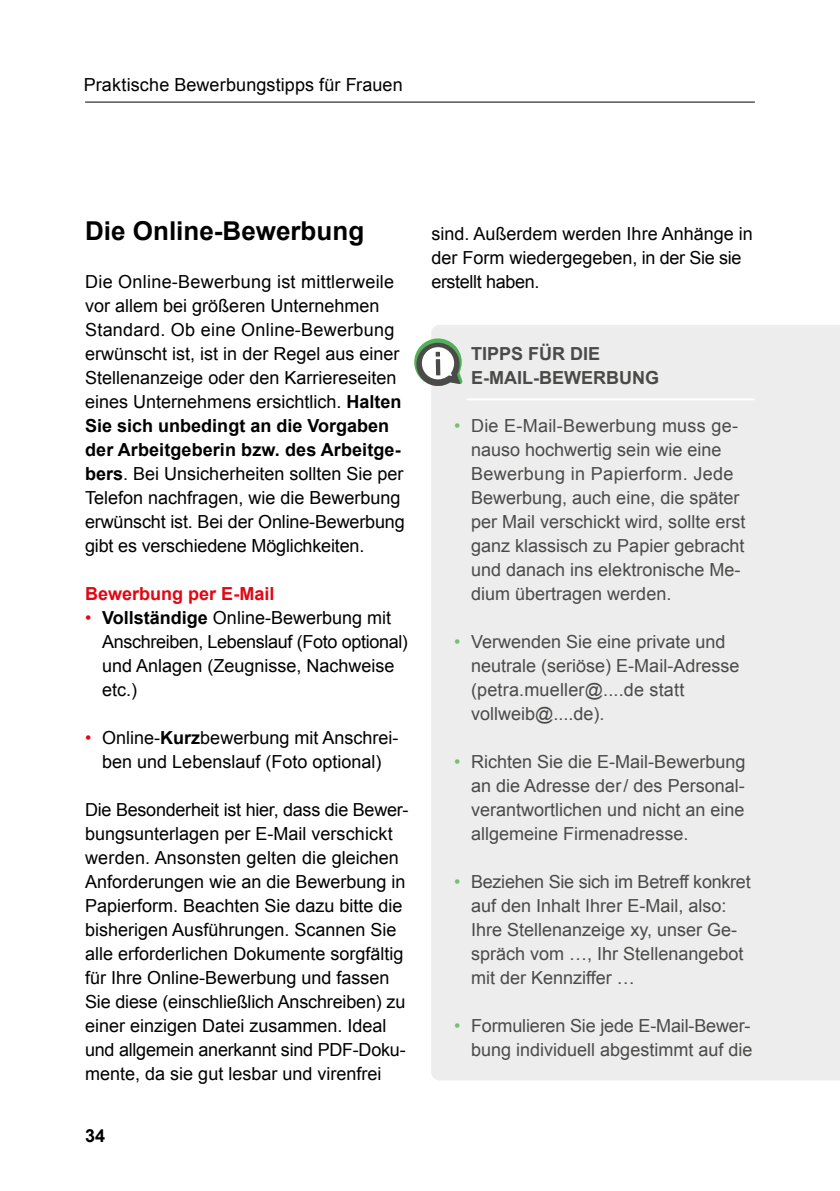
<style>
.page{position:relative;width:840px;height:1191px;background:#fff}
.page>*{position:absolute;margin:0;border:0;box-sizing:border-box;transform-origin:0 0}
.t1{font:700 26px "Arial";color:#000}
.t2{font:18px/24px "Arial";color:#000}
.t3{font:18px/24px "Arial";color:#4a4a49}
.BoxHead_1_Spalte{font:700 18px/24px "Arial";color:#4a4a49}
.t4{font:700 18px "Arial";color:#e30613}
.t5{font:700 18px "Arial";color:#000}
.s1{font-weight:700}
.s2{color:#e30613}
.s3{color:#77bc70}
</style>
<div class="page">
<hr style="left:85px;top:102px;width:669px;height:1px;background:#000">
<div style="left:431px;top:325px;width:408px;height:755px;background:#ededed"></div>
<hr style="left:467px;top:398px;width:286px;height:2px;background:#fff">
<svg style="left:414px;top:338px;width:48px;height:48px"></svg>
<div style="left:435px;top:359px;width:5px;height:16px;background:#4a4a49"></div>
<p class="t2" style="left:84px;top:73px;width:320px">Praktische Bewerbungstipps für Frauen</p>
<h2 class="t1" style="left:85px;top:214px;width:280px">Die Online-Bewerbung</h2>
<p class="t2" style="left:85px;top:270px;width:321px">Die Online-Bewerbung ist mittlerweile vor allem bei größeren Unternehmen Standard. Ob eine Online-Bewerbung erwünscht ist, ist in der Regel aus einer Stellenanzeige oder den Karriereseiten eines Unternehmens ersichtlich. <span class="s1">Halten Sie sich unbedingt an die Vorgaben der Arbeitgeberin bzw. des Arbeitge&shy;bers</span>. Bei Unsicherheiten sollten Sie per Telefon nachfragen, wie die Bewerbung erwünscht ist. Bei der Online-Bewerbung gibt es verschiedene Möglichkeiten.</p>
<h3 class="t4" style="left:85px;top:582px;width:191px">Bewerbung per E-Mail</h3>
<p class="t2" style="left:102px;top:606px;width:307px;text-indent:-17px"><span class="s2">•</span> <span class="s1">Vollständige</span> Online-Bewerbung mit<br>Anschreiben, Lebenslauf (Foto optional) und Anlagen (Zeugnisse, Nachweise etc.)</p>
<p class="t2" style="left:85px;top:726px;width:315px;text-align:center"><span class="s2">•</span> Online-<span class="s1">Kurz</span>bewerbung mit Anschrei&shy;ben und Lebenslauf (Foto optional)</p>
<p class="t2" style="left:85px;top:798px;width:325px">Die Besonderheit ist hier, dass die Bewer&shy;bungsunterlagen per E-Mail verschickt werden. Ansonsten gelten die gleichen Anforderungen wie an die Bewerbung in Papierform. Beachten Sie dazu bitte die bisherigen Ausführungen. Scannen Sie alle erforderlichen Dokumente sorgfältig für Ihre Online-Bewerbung und fassen Sie diese (einschließlich Anschreiben) zu einer einzigen Datei zusammen. Ideal und allgemein anerkannt sind PDF-Doku&shy;mente, da sie gut lesbar und virenfrei</p>
<p class="t5" style="left:85px;top:1123px;width:22px">34</p>
<p class="t2" style="left:431px;top:222px;width:323px">sind. Außerdem werden Ihre Anhänge in der Form wiedergegeben, in der Sie sie erstellt haben.</p>
<p class="BoxHead_1_Spalte" style="left:471px;top:342px;width:189px">TIPPS FÜR DIE<br>E-MAIL-BEWERBUNG</p>
<p class="t3" style="left:471px;top:414px;width:276px;text-indent:-17px"><span class="s3">•</span> Die E-Mail-Bewerbung muss ge&shy;nauso hochwertig sein wie eine<br>Bewerbung in Papierform. Jede<br>Bewerbung, auch eine, die später per Mail verschickt wird, sollte erst ganz klassisch zu Papier gebracht und danach ins elektronische Me&shy;dium übertragen werden.</p>
<p class="t3" style="left:471px;top:630px;width:270px;text-indent:-17px"><span class="s3">•</span> Verwenden Sie eine private und neutrale (seriöse) E-Mail--Adresse (petra.mueller@....de statt vollweib@....de).</p>
<p class="t3" style="left:471px;top:750px;width:276px;text-align:justify;text-indent:-17px"><span class="s3">•</span> Richten Sie die E-Mail-Bewerbung an die Adresse der/ des Personal&shy;verantwortlichen und nicht an eine allgemeine Firmenadresse.</p>
<p class="t3" style="left:471px;top:870px;width:281px;text-indent:-17px"><span class="s3">•</span> Beziehen Sie sich im Betreff konkret auf den Inhalt Ihrer E-Mail, also:<br>Ihre Stellenanzeige xy, unser Ge&shy;spräch vom …, Ihr Stellenangebot mit der Kennziffer …</p>
<p class="t3" style="left:454px;top:1014px;width:300px;text-align:right"><span class="s3">•</span> Formulieren Sie jede E-Mail-Bewer&shy;bung individuell abgestimmt auf die</p>
</div>
